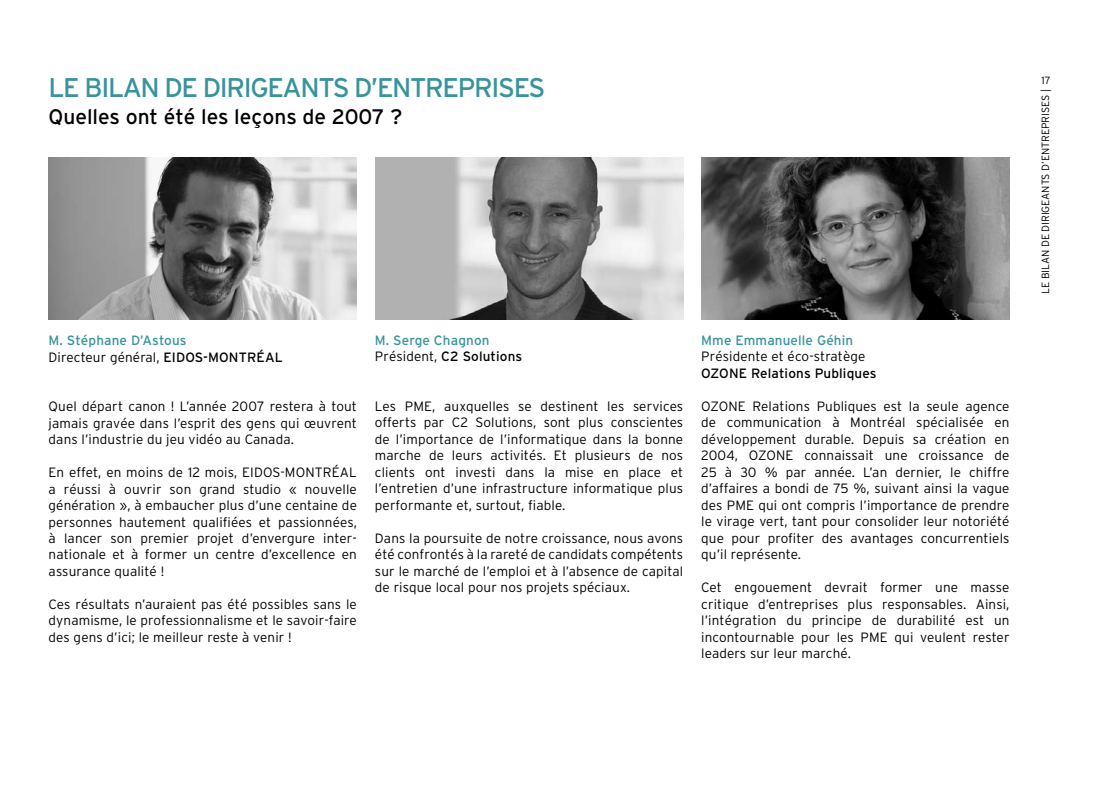
<style>
.page{position:relative;width:1107px;height:810px;background:#fff}
.page>*{position:absolute;margin:0;border:0;box-sizing:border-box;transform-origin:0 0}
.t1{font:27px "Interstate";letter-spacing:-.05em;color:#38939b}
.t2{font:21px "Interstate";color:#000}
.t3{font:300 13.5px/16.5px "Interstate";letter-spacing:.01em;color:#000;text-align:justify}
.t4{font:13.5px/16.5px "Interstate";letter-spacing:.01em;color:#38939b}
.t5{font:13.5px "Interstate";letter-spacing:.01em;color:#000}
.t6{font:300 10.5px "Interstate";letter-spacing:-.01em;color:#000}
.s1{font-weight:300;color:#000}
.s2{color:#000}
</style>
<div class="page">
<img style="left:49px;top:157px;width:308px;height:162px">
<img style="left:375px;top:157px;width:308px;height:162px">
<img style="left:701px;top:157px;width:309px;height:162px">
<h1 class="t1" style="left:49px;top:73px;width:495px">LE BILAN DE DIRIGEANTS D’ENTREPRISES</h1>
<h2 class="t2" style="left:49px;top:105px;width:355px">Quelles ont été les leçons de 2007 ?</h2>
<p class="t4" style="left:49px;top:332px;width:236px">M. Stéphane D’Astous<br><span class="s1">Directeur général,</span> <span class="s2">EIDOS-MONTRÉAL</span></p>
<p class="t3" style="left:49px;top:398px;width:310px">Quel départ canon ! L’année 2007 restera à tout jamais gravée dans l’esprit des gens qui œuvrent dans l’industrie du jeu vidéo au Canada.</p>
<p class="t3" style="left:49px;top:464px;width:310px;text-align:left">En effet, en moins de 12 mois, EI DOS-MONTRÉAL<br>a réussi à ouvrir son grand studio « nouvelle génération », à embaucher plus d’une centaine de personnes hautement qualifiées et passionnées, à lancer son premier projet d’envergure inter&shy;nationale et à former un centre d’excellence en assurance qualité !</p>
<p class="t3" style="left:49px;top:596px;width:310px">Ces résultats n’auraient pas été possibles sans le dynamisme, le professionnalisme et le savoir-faire des gens d’ici; le meilleur reste à venir !</p>
<p class="t4" style="left:375px;top:332px;width:149px">M. Serge Chagnon<br><span class="s1">Président,</span> <span class="s2">C2 Solutions</span></p>
<p class="t3" style="left:375px;top:398px;width:310px">Les PME, auxquelles se destinent les services offerts par C2 Solutions, sont plus conscientes de l’importance de l’informatique dans la bonne marche de leurs activités. Et plusieurs de nos clients ont investi dans la mise en place et l’entretien d’une infrastructure informatique plus performante et, surtout, fiable.</p>
<p class="t3" style="left:375px;top:530px;width:310px">Dans la poursuite de notre croissance, nous avons été confrontés à la rareté de candidats compétents sur le marché de l’emploi et à l’absence de capital de risque local pour nos projets spéciaux.</p>
<p class="t4" style="left:701px;top:332px;width:153px">Mme Emmanuelle Géhin</p>
<p class="t3" style="left:701px;top:348px;width:166px">Présidente et éco-stratège</p>
<p class="t5" style="left:701px;top:366px;width:177px">OZON E Relations Publiques</p>
<p class="t3" style="left:701px;top:398px;width:28px">OZONE</p>
<p class="t3" style="left:701px;top:398px;width:310px;text-indent:51px">Relations Publiques est la seule agence de communication à Montréal spécialisée en développement durable. Depuis sa création en 2004, OZONE</p>
<p class="t3" style="left:701px;top:447px;width:310px;text-indent:103px">connaissait une croissance de 25 à 30 % par année. L’an dernier, le chiffre d’affaires a bondi de 75 %, suivant ainsi la vague des PME qui ont compris l’importance de prendre le virage vert, tant pour consolider leur notoriété que pour profiter des avantages concurrentiels qu’il représente.</p>
<p class="t3" style="left:701px;top:579px;width:310px">Cet engouement devrait former une masse critique d’entreprises plus responsables. Ainsi, l’intégration du principe de durabilité est un incontournable pour les PME qui veulent rester leaders sur leur marché.</p>
<p class="t6" style="left:1042px;top:74px;width:11px">17</p>
<p class="t6" style="left:1040px;top:294px;width:206px;rotate:-90deg">LE BILAN DE DIRIGEANTS D’ENTREPRISES |</p>
</div>
